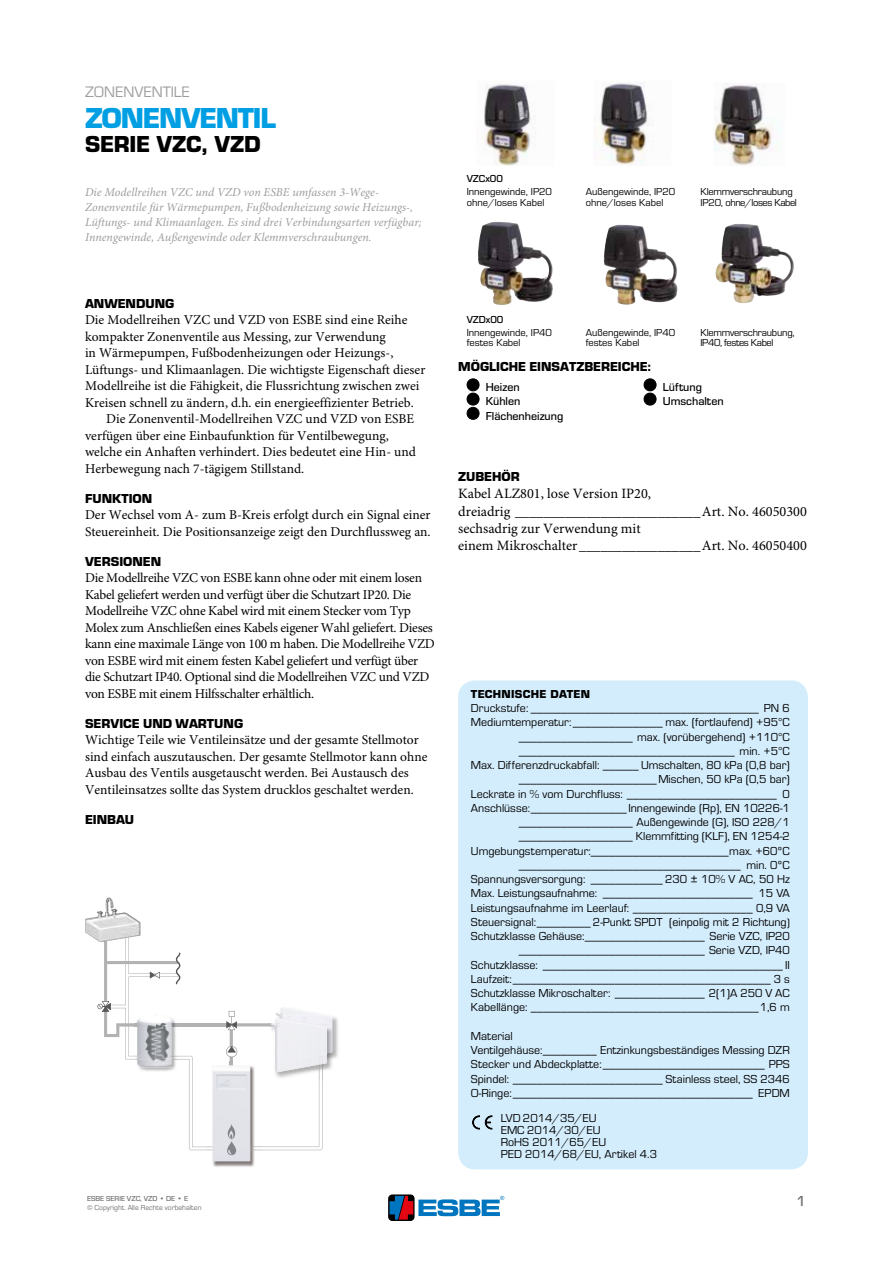
<style>
.page{position:relative;width:893px;height:1263px;background:#fff}
.page>*{position:absolute;margin:0;border:0;box-sizing:border-box;transform-origin:0 0}
.t1{font:700 30px "ESBE Eurostile";letter-spacing:-.04em;color:#009fe3}
.t2{font:700 24px "ESBE Eurostile";letter-spacing:-.005em;color:#000}
.t3{font:15.75px "ESBE Eurostile";color:#9d9d9c}
.t4{font:500 15px "ESBE Eurostile";color:#706f6f}
.t5{font:14.25px/17.2px "Minion Pro";color:#000}
.t6{font:13.5px/16.5px "Minion Pro";color:#000}
.t7{font:13.5px/16.5px "Minion Pro";letter-spacing:-.02em;color:#000}
.t8{font:700 13.5px "ESBE Eurostile";color:#000}
.t9{font:12px/14.2px "ESBE Eurostile";color:#000}
.t10{font:italic 12px/15px "Minion Pro";color:#9d9d9c}
.t11{font:500 12px/14.2px "ESBE Eurostile";color:#000}
.t12{font:700 12px "ESBE Eurostile";letter-spacing:.025em;color:#000}
.t13{font:10.5px/10.5px "ESBE Eurostile";color:#000}
.t14{font:10.5px/10.5px "ESBE Eurostile";letter-spacing:-.02em;color:#000}
.t15{font:500 10.5px "ESBE Eurostile";color:#000}
.t16{font:7.5px "ESBE Eurostile";color:#706f6f}
.t17{font:500 7.5px "ESBE Eurostile";color:#706f6f}
.s1{font-size:11.25px}
</style>
<div class="page">
<img style="left:478px;top:222px;width:75px;height:83px">
<img style="left:484px;top:84px;width:49px;height:82px">
<svg style="left:608px;top:225px;width:12px;height:7px"></svg>
<img style="left:597px;top:82px;width:51px;height:83px">
<img style="left:715px;top:224px;width:79px;height:79px">
<img style="left:714px;top:83px;width:59px;height:83px">
<div style="left:458px;top:680px;width:350px;height:489px;background:#d4edfc;border-radius:17px"></div>
<hr style="left:165px;top:1023px;width:70px;height:3px;background:#b3b2b2">
<img style="left:205px;top:1150px;width:50px;height:17px">
<img style="left:212px;top:1071px;width:38px;height:90px">
<img style="left:85px;top:897px;width:55px;height:43px">
<img style="left:336px;top:1018px;width:2px;height:40px">
<img style="left:327px;top:1017px;width:9px;height:53px">
<img style="left:323px;top:1016px;width:9px;height:37px">
<img style="left:323px;top:1018px;width:4px;height:43px">
<svg style="left:226px;top:1011px;width:97px;height:144px"></svg>
<svg style="left:97px;top:932px;width:117px;height:218px"></svg>
<svg style="left:472px;top:1115px;width:21px;height:15px"></svg>
<div style="left:467px;top:379px;width:12px;height:12px;background:#000;border-radius:50%"></div>
<div style="left:467px;top:378px;width:12px;height:13px;border:1px solid #000;border-radius:50%"></div>
<div style="left:467px;top:393px;width:12px;height:12px;background:#000;border-radius:50%"></div>
<div style="left:467px;top:393px;width:12px;height:12px;border:1px solid #000;border-radius:50%"></div>
<div style="left:467px;top:407px;width:12px;height:12px;background:#000;border-radius:50%"></div>
<div style="left:467px;top:407px;width:12px;height:13px;border:1px solid #000;border-radius:50%"></div>
<div style="left:644px;top:379px;width:12px;height:12px;background:#000;border-radius:50%"></div>
<div style="left:644px;top:378px;width:12px;height:13px;border:1px solid #000;border-radius:50%"></div>
<div style="left:644px;top:393px;width:12px;height:12px;background:#000;border-radius:50%"></div>
<div style="left:644px;top:393px;width:12px;height:12px;border:1px solid #000;border-radius:50%"></div>
<div style="left:389px;top:1195px;width:25px;height:25px;border:1px solid #000;border-radius:4px"></div>
<svg style="left:390px;top:1196px;width:114px;height:23px"></svg>
<h3 class="t3" style="left:85px;top:83px;width:106px">ZONENVENTILE</h3>
<h1 class="t1" style="left:85px;top:102px;width:192px">ZONENVENTIL</h1>
<h2 class="t2" style="left:85px;top:131px;width:177px">SERIE VZC, VZD</h2>
<p class="t10" style="left:85px;top:185px;width:338px">Die Modellreihen VZC und VZD von ESBE umfassen 3-Wege-Zonenventile für Wärmepumpen, Fußbodenheizung sowie Heizungs-, Lüftungs- und Klimaanlagen. Es sind drei Verbindungsarten verfügbar; Innengewinde, Außengewinde oder Klemmverschraubungen.</p>
<p class="t8" style="left:85px;top:296px;width:91px">ANWENDUNG</p>
<p class="t6" style="left:85px;top:312px;width:324px">Die Modellreihen VZC und VZD von ESBE sind eine Reihe</p>
<p class="t6" style="left:85px;top:329px;width:302px">kompakter Zonenventile aus Messing, zur Verwendung</p>
<p class="t6" style="left:85px;top:345px;width:310px">in Wärmepumpen, Fußbodenheizungen oder Heizungs-,</p>
<p class="t6" style="left:85px;top:362px;width:342px">Lüftungs- und Klimaanlagen. Die wichtigste Eigenschaft dieser</p>
<p class="t6" style="left:85px;top:378px;width:336px">Modellreihe ist die Fähigkeit, die Flussrichtung zwischen zwei</p>
<p class="t6" style="left:85px;top:395px;width:330px">Kreisen schnell zu ändern, d.h. ein energieeffizienter Betrieb.</p>
<p class="t6" style="left:106px;top:411px;width:309px">Die Zonenventil-Modellreihen VZC und VZD von ESBE</p>
<p class="t6" style="left:85px;top:428px;width:305px">verfügen über eine Einbaufunktion für Ventilbewegung,</p>
<p class="t6" style="left:85px;top:444px;width:332px">welche ein Anhaften verhindert. Dies bedeutet eine Hin- und</p>
<p class="t6" style="left:85px;top:461px;width:221px">Herbewegung nach 7-tägigem Stillstand.</p>
<p class="t8" style="left:85px;top:491px;width:69px">FUNKTION</p>
<p class="t6" style="left:85px;top:507px;width:347px">Der Wechsel vom A- zum B-Kreis erfolgt durch ein Signal einer<br>Steuereinheit. Die Positionsanzeige zeigt den Durchflussweg an.</p>
<p class="t8" style="left:85px;top:554px;width:78px">VERSIONEN</p>
<p class="t7" style="left:85px;top:570px;width:351px">Die Modellreihe VZC von ESBE kann ohne oder mit einem losen Kabel geliefert werden und verfügt über die Schutzart IP20. Die Modellreihe VZC ohne Kabel wird mit einem Stecker vom Typ Molex zum Anschließen eines Kabels eigener Wahl geliefert. Dieses kann eine maximale Länge von 100 m haben. Die Modellreihe VZD von ESBE wird mit einem festen Kabel geliefert und verfügt über die Schutzart IP40. Optional sind die Modellreihen VZC und VZD von ESBE mit einem Hilfsschalter erhältlich.</p>
<p class="t8" style="left:85px;top:716px;width:160px">SERVICE UND WARTUNG</p>
<p class="t6" style="left:85px;top:732px;width:344px">Wichtige Teile wie Ventileinsätze und der gesamte Stellmotor sind einfach auszutauschen. Der gesamte Stellmotor kann ohne Ausbau des Ventils ausgetauscht werden. Bei Austausch des Ventileinsatzes sollte das System drucklos geschaltet werden.</p>
<p class="t8" style="left:85px;top:812px;width:51px">EINBAU</p>
<p class="t17" style="left:87px;top:1194px;width:102px">ESBE SERIE VZC, VZD • DE • E</p>
<p class="t16" style="left:87px;top:1203px;width:116px">© Copyright. Alle Rechte vorbehalten</p>
<p class="t15" style="left:467px;top:173px;width:38px">VZCx00</p>
<p class="t13" style="left:467px;top:187px;width:87px">Innengewinde, IP20 ohne/loses Kabel</p>
<p class="t13" style="left:586px;top:187px;width:91px">Außengewinde, IP20 ohne/loses Kabel</p>
<p class="t14" style="left:701px;top:187px;width:98px">Klemmverschraubung<br>IP20, ohne/loses Kabel</p>
<p class="t15" style="left:467px;top:313px;width:38px">VZDx00</p>
<p class="t13" style="left:467px;top:327px;width:87px">Innengewinde, IP40 festes Kabel</p>
<p class="t13" style="left:586px;top:327px;width:91px">Außengewinde, IP40 festes Kabel</p>
<p class="t14" style="left:701px;top:327px;width:96px">Klemmverschraubung,<br>IP40, festes Kabel</p>
<p class="t8" style="left:458px;top:359px;width:194px">MÖGLICHE EINSATZBEREICHE:</p>
<p class="t11" style="left:486px;top:380px;width:79px">Heizen<br>Kühlen<br>Flächenheizung</p>
<p class="t11" style="left:663px;top:380px;width:62px">Lüftung<br>Umschalten</p>
<p class="t8" style="left:458px;top:469px;width:63px">ZUBEHÖR</p>
<p class="t5" style="left:458px;top:486px;width:350px">Kabel ALZ801, lose Version IP20,<br>dreiadrig __________________________Art. No. 46050300 sechsadrig zur Verwendung mit<br>einem Mikroschalter _________________Art. No. 46050400</p>
<p class="t12" style="left:471px;top:687px;width:121px">TECHNISCHE DATEN</p>
<p class="t9" style="left:471px;top:701px;width:320px;text-align:right">Druckstufe: ______________________________________ PN 6<br>Mediumtemperatur: _______________ max. (fortlaufend) +95°C ___________________ max. (vorübergehend) +110°C ____________________________________ min. +5°C<br>Max. Differenzdruckabfall: ______ Umschalten, 80 kPa (0,8 bar) _______________________Mischen, 50 kPa (0,5 bar)<br>Leckrate in % vom Durchfluss: _________________________ 0<br>Anschlüsse:________________Innengewinde (Rp), EN 10226-1 ___________________ Außengewinde (G), ISO 228/1 ___________________ Klemmfitting (KLF), EN 1254-2<br>Umgebungstemperatur:_______________________max. +60ºC _____________________________________ min. 0ºC Spannungsversorgung: ____________ 230 ± 10% V AC, 50 Hz Max. Leistungsaufnahme: _________________________ 15 VA Leistungsaufnahme im Leerlauf: ____________________ 0,9 VA Steuersignal:_________ 2-Punkt SPDT (einpolig mit 2 Richtung<span class="s1">)<br></span>Schutzklasse Gehäuse:____________________ Serie VZC, IP20 _______________________________ Serie VZD, IP40<br>Schutzklasse: ________________________________________ II Laufzeit:___________________________________________ 3 s Schutzklasse Mikroschalter: _______________ 2(1)A 250 V AC Kabellänge: ______________________________________1,6 m</p>
<p class="t9" style="left:471px;top:1029px;width:320px">Material<br>Ventilgehäuse:_________ Entzinkungsbeständiges Messing DZR Stecker und Abdeckplatte:___________________________ PPS Spindel: _________________________ Stainless steel, SS 2346<br>O-Ringe:________________________________________ EPDM</p>
<p class="t9" style="left:501px;top:1112px;width:158px;line-height:12px">LVD 2014/35/EU<br>EMC 2014/30/EU<br>RoHS 2011/65/EU<br>PED 2014/68/EU, Artikel 4.3</p>
<p class="t4" style="left:796px;top:1193px;width:11px">1</p>
</div>
